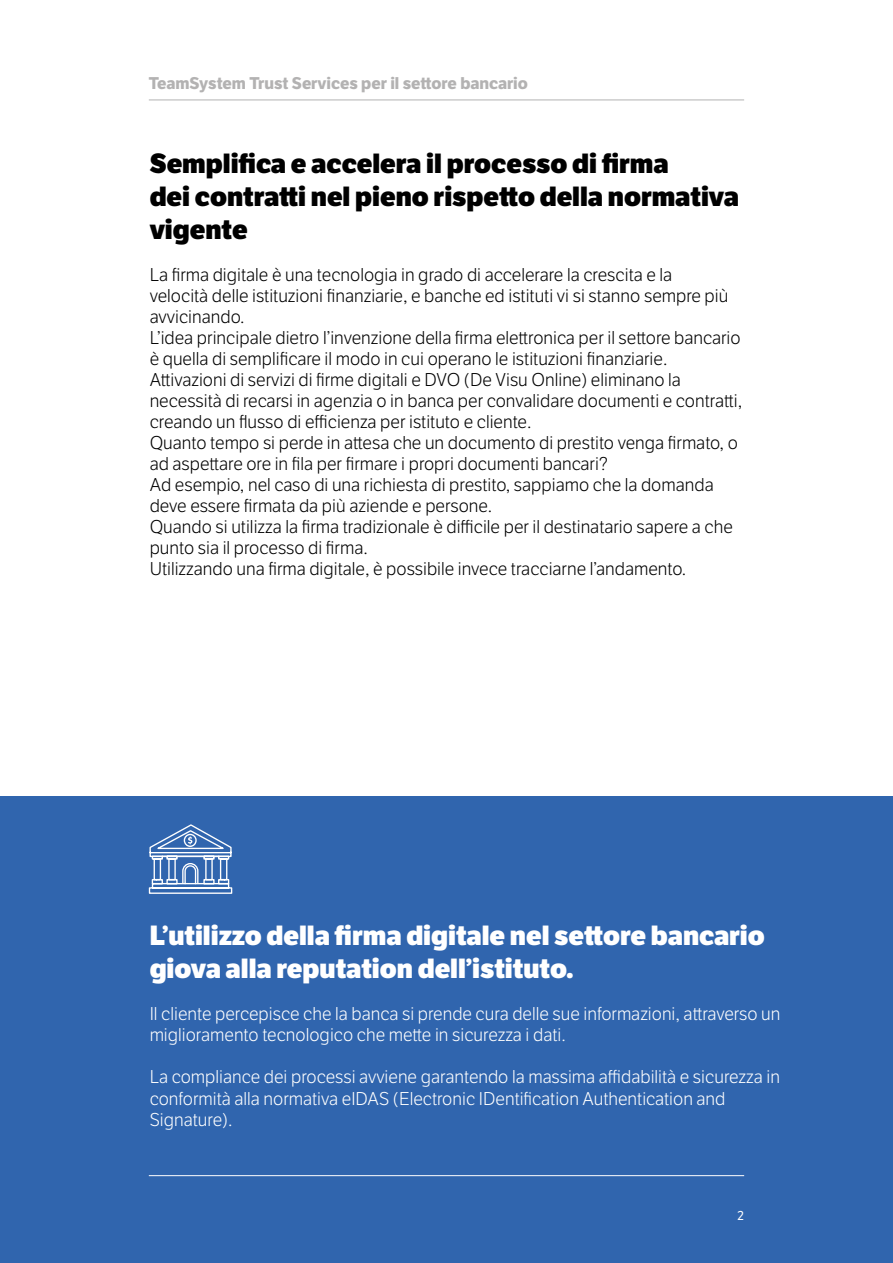
<style>
.page{position:relative;width:893px;height:1263px;background:#fff}
.page>*{position:absolute;margin:0;border:0;box-sizing:border-box;transform-origin:0 0}
.t1{font:800 27px/33px "LFT Etica";color:#000}
.t2{font:800 27px/33px "LFT Etica";color:#fff}
.t3{font:300 18px/21px "LFT Etica";color:#000}
.t4{font:300 18px/21px "LFT Etica";color:#fff}
.t5{font:700 16.5px "LFT Etica";color:#b3b2b2}
.t6{font:12.75px "LFT Etica";color:#fff}
</style>
<div class="page">
<hr style="left:149px;top:100px;width:595px;height:1px;background:#b3b2b2">
<div style="left:0;top:796px;width:893px;height:467px;background:#3065ae"></div>
<hr style="left:149px;top:1175px;width:595px;height:1px;background:#fff">
<svg style="left:148px;top:824px;width:85px;height:70px"></svg>
<p class="t5" style="left:149px;top:73px;width:381px">TeamSystem Trust Services per il settore bancario</p>
<h1 class="t1" style="left:150px;top:147px;width:591px">Semplifica e accelera il processo di firma<br>dei contratti nel pieno rispetto della normativa vigente</h1>
<p class="t3" style="left:150px;top:265px;width:594px">La firma digitale è una tecnologia in grado di accelerare la crescita e la<br>velocità delle istituzioni finanziarie, e banche ed istituti vi si stanno sempre più avvicinando.<br>L’idea principale dietro l’invenzione della firma elettronica per il settore bancario è quella di semplificare il modo in cui operano le istituzioni finanziarie.<br>Attivazioni di servizi di firme digitali e DVO (De Visu Online) eliminano la necessità di recarsi in agenzia o in banca per convalidare documenti e contratti, creando un flusso di efficienza per istituto e cliente.<br>Quanto tempo si perde in attesa che un documento di prestito venga firmato, o ad aspettare ore in fila per firmare i propri documenti bancari?<br>Ad esempio, nel caso di una richiesta di prestito, sappiamo che la domanda deve essere firmata da più aziende e persone.<br>Quando si utilizza la firma tradizionale è difficile per il destinatario sapere a che punto sia il processo di firma.<br>Utilizzando una firma digitale, è possibile invece tracciarne l’andamento.</p>
<h1 class="t2" style="left:150px;top:919px;width:617px">L’utilizzo della firma digitale nel settore bancario giova alla reputation dell’istituto.</h1>
<p class="t4" style="left:150px;top:1004px;width:632px">Il cliente percepisce che la banca si prende cura delle sue informazioni, attraverso un miglioramento tecnologico che mette in sicurezza i dati.</p>
<p class="t4" style="left:150px;top:1067px;width:632px">La compliance dei processi avviene garantendo la massima affidabilità e sicurezza in conformità alla normativa eIDAS (Electronic IDentification Authentication and<br>Signature).</p>
<p class="t6" style="left:738px;top:1208px;width:8px">2</p>
</div>
